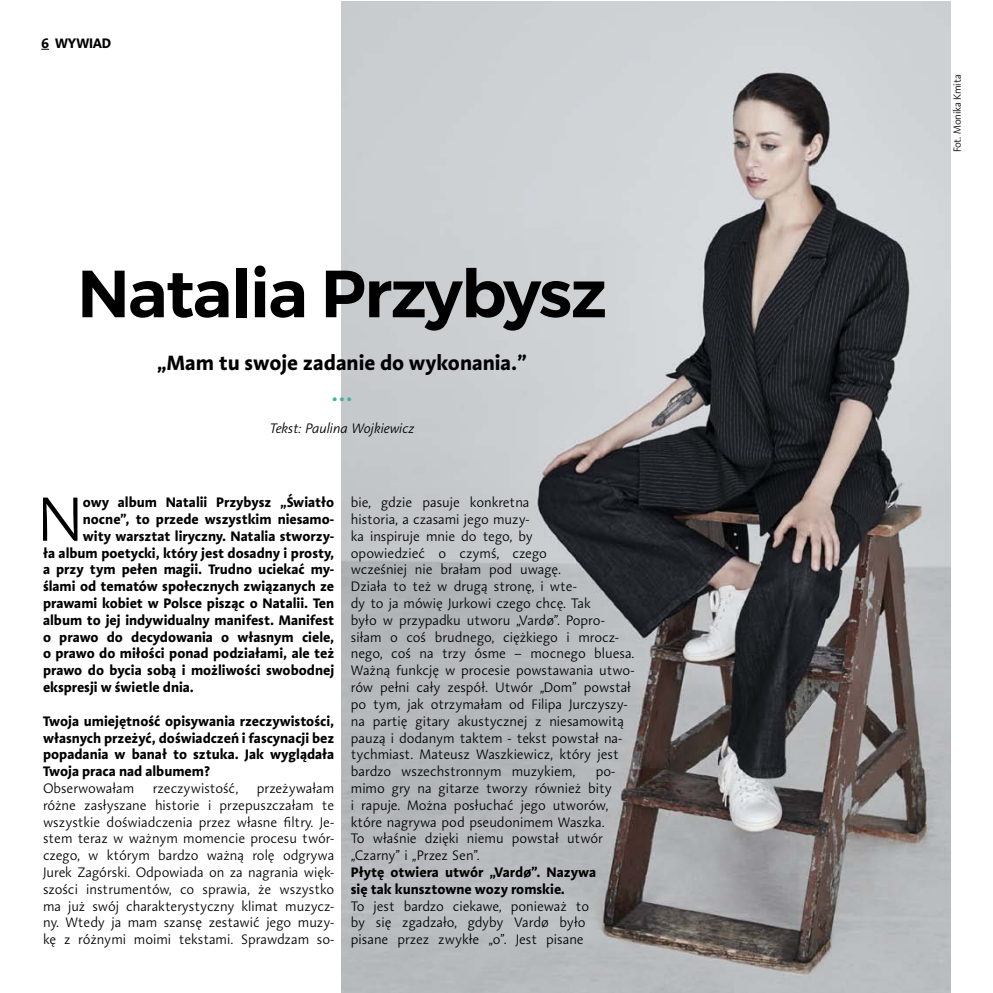
<style>
.page{position:relative;width:993px;height:993px;background:#fff}
.page>*{position:absolute;margin:0;border:0;box-sizing:border-box;transform-origin:0 0}
.t1{font:600 66.5px "Montserrat";letter-spacing:-.025em;color:#000}
.t2{font:300 63.35px "Aroma No 2 LT Pro";color:#000}
.t3{font:700 21px "Aroma No 2 LT Pro";color:#000}
.t4{font:700 21px "Aroma No 2 LT Pro";color:#3fb498}
.t5{font:300 14px/16.8px "Aroma No 2 LT Pro";color:#000}
.t6{font:700 14px/16.8px "Aroma No 2 LT Pro";color:#000;text-align:justify}
.t7{font:italic 300 14px "Aroma No 2 LT Pro";color:#000}
.t8{font:300 10.5px "Aroma No 2 LT Pro";letter-spacing:-.025em;color:#000}
</style>
<div class="page">
<img style="left:341px;top:2px;width:609px;height:990px">
<p class="t6" style="left:41px;top:34px;width:71px">6 WYWIAD</p>
<h1 class="t1" style="left:77px;top:252px;width:531px">Natalia Przybysz</h1>
<h3 class="t3" style="left:157px;top:348px;width:372px">„Mam tu swoje zadanie do wykonania.”</h3>
<h3 class="t4" style="left:331px;top:380px;width:23px">…</h3>
<p class="t7" style="left:270px;top:419px;width:146px">Tekst: Paulina Wojkiewicz</p>
<h2 class="t2" style="left:37px;top:479px;width:47px">N</h2>
<p class="t6" style="left:83px;top:493px;width:253px">owy album Natalii Przybysz „Światło</p>
<p class="t6" style="left:83px;top:510px;width:253px">nocne”, to przede wszystkim niesamo-</p>
<p class="t6" style="left:83px;top:527px;width:253px">wity warsztat liryczny. Natalia stworzy-</p>
<p class="t6" style="left:43px;top:543px;width:293px">ła album poetycki, który jest dosadny i prosty,</p>
<p class="t6" style="left:43px;top:560px;width:293px">a przy tym pełen magii. Trudno uciekać my-</p>
<p class="t6" style="left:43px;top:577px;width:293px">ślami od tematów społecznych związanych ze</p>
<p class="t6" style="left:43px;top:594px;width:293px">prawami kobiet w Polsce pisząc o Natalii. Ten</p>
<p class="t6" style="left:43px;top:611px;width:293px">album to jej indywidualny manifest. Manifest</p>
<p class="t6" style="left:43px;top:627px;width:293px">o prawo do decydowania o własnym ciele,</p>
<p class="t6" style="left:43px;top:644px;width:293px">o prawo do miłości ponad podziałami, ale też</p>
<p class="t6" style="left:43px;top:661px;width:293px">prawo do bycia sobą i możliwości swobodnej</p>
<p class="t6" style="left:43px;top:678px;width:152px">ekspresji w świetle dnia.</p>
<p class="t6" style="left:43px;top:711px;width:293px">Twoja umiejętność opisywania rzeczywistości, własnych przeżyć, doświadczeń i fascynacji bez popadania w banał to sztuka. Jak wyglądała Twoja praca nad albumem?</p>
<p class="t5" style="left:43px;top:779px;width:93px">Obserwowałam</p>
<p class="t5" style="left:153px;top:779px;width:87px">rzeczywistość,</p>
<p class="t5" style="left:43px;top:779px;width:293px;text-align:justify;text-indent:214px">przeżywałam różne zasłyszane historie i przepuszczałam te wszystkie doświadczenia przez własne filtry. Je&shy;stem teraz w ważnym momencie procesu twór&shy;czego, w którym bardzo ważną rolę odgrywa Jurek Zagórski. Odpowiada on za nagrania więk&shy;szości instrumentów, co sprawia, że wszystko ma już swój charakterystyczny klimat muzycz&shy;ny. Wtedy ja mam szansę zestawić jego muzy&shy;kę z różnymi moimi tekstami. Sprawdzam so-</p>
<p class="t5" style="left:351px;top:493px;width:285px">bie, gdzie pasuje konkretna<br>historia, a czasami jego muzy-<br>ka inspiruje mnie do tego, by<br>opowiedzieć o czymś, czego<br>wcześniej nie brałam pod uwagę.<br>Działa to też w drugą stronę, i wte-<br>dy to ja mówię Jurkowi czego chcę. Tak<br>było w przypadku utworu „Vardø”. Popro&shy;siłam o coś brudnego, ciężkiego i mrocz&shy;nego, coś na trzy ósme – mocnego bluesa.<br>Ważną funkcję w procesie powstawania utwo&shy;rów pełni cały zespół. Utwór „Dom” powstał po tym, jak otrzymałam od Filipa Jurczyszy&shy;na partię gitary akustycznej z niesamowitą pauzą i dodanym taktem - tekst powstał na&shy;tychmiast. Mateusz Waszkiewicz, który jest bardzo wszechstronnym muzykiem,</p>
<p class="t5" style="left:351px;top:762px;width:266px;text-indent:245px">po&shy;mimo gry na gitarze tworzy również bity i rapuje. Można posłuchać jego utworów, które nagrywa pod pseudonimem Waszka.<br>To właśnie dzięki niemu powstał utwór „Czarny” i „Przez Sen”.</p>
<p class="t6" style="left:351px;top:863px;width:246px">Płytę otwiera utwór „Vardø”. Nazywa się tak kunsztowne wozy romskie.</p>
<p class="t5" style="left:351px;top:897px;width:240px">To jest bardzo ciekawe, ponieważ to by się zgadzało, gdyby Vardø było pisane przez zwykłe „o”. Jest pisane</p>
<p class="t8" style="left:950px;top:152px;width:79px;rotate:-90deg">Fot. Monika Kmita</p>
</div>
